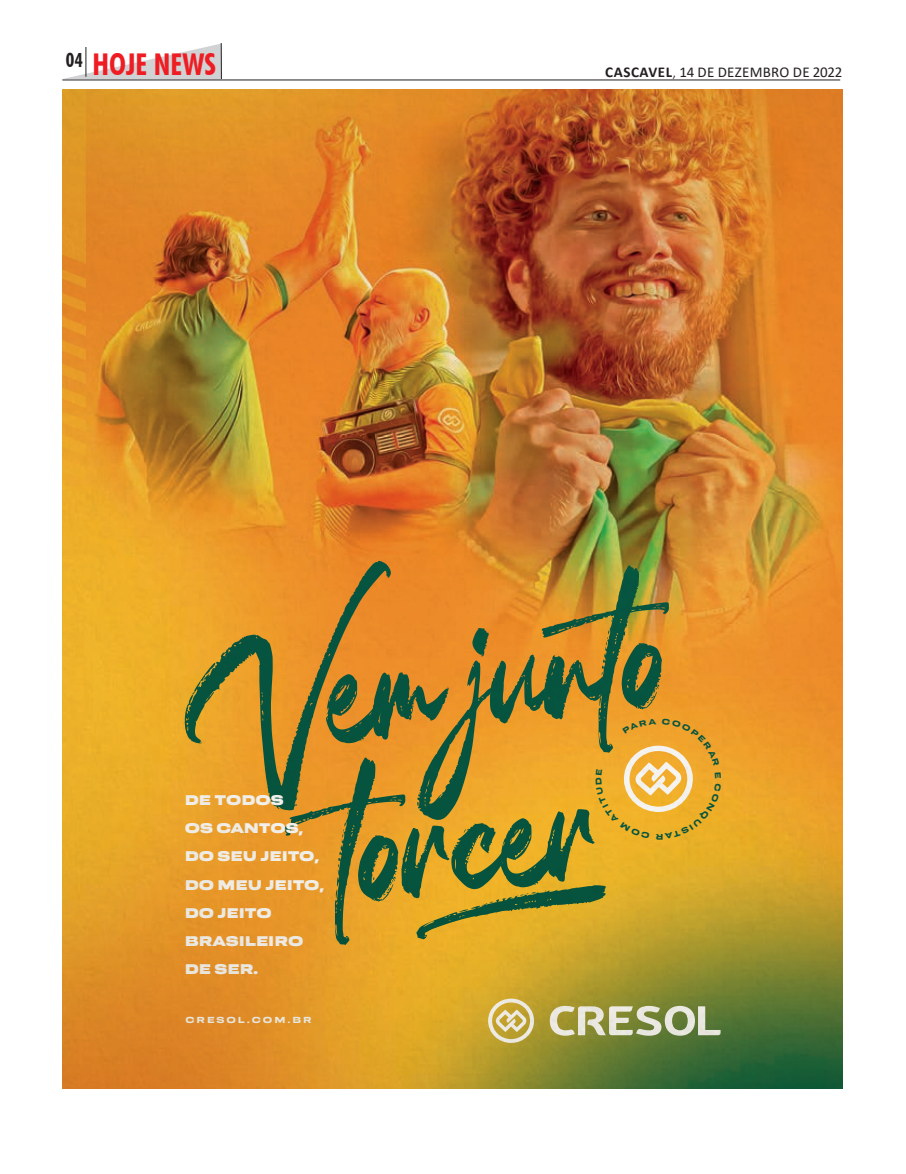
<style>
.page{position:relative;width:906px;height:1174px;background:#fff}
.page>*{position:absolute;margin:0;border:0;box-sizing:border-box;transform-origin:0 0}
.t1{font:700 condensed 30px "Futura BT";color:#ee1d23}
.t2{font:700 condensed 19.5px "Futura BT";color:#231f20}
.t3{font:15px "Calibri";letter-spacing:.02em;color:#231f20}
.t4{font:14.7px/28px "Resolve Black Wd";color:#fff;scale:1.04 1}
.t5{font:9.15px "Resolve Bold Wd";letter-spacing:.2em;color:#fff;scale:1.04 1}
.s1{font-weight:700}
.s2{font-weight:300}
</style>
<div class="page">
<svg style="left:64px;top:44px;width:157px;height:35px"></svg>
<hr style="left:86px;top:47px;width:1px;height:30px;background:#231f20">
<hr style="left:62px;top:80px;width:778px;height:1px;background:#231f20">
<hr style="left:221px;top:43px;width:1px;height:36px;background:#231f20">
<img style="left:62px;top:89px;width:780px;height:1000px">
<svg style="left:488px;top:998px;width:46px;height:45px;background:#d1bd73"></svg>
<svg style="left:550px;top:1006px;width:170px;height:29px;background:#b0b587"></svg>
<svg style="left:185px;top:560px;width:206px;height:250px;background:#c8942d"></svg>
<svg style="left:62px;top:89px;width:24px;height:776px;background:#e7a227"></svg>
<svg style="left:283px;top:565px;width:438px;height:380px;background:#bd9130"></svg>
<p class="t2" style="left:66px;top:48px;width:19px">04</p>
<p class="t1" style="left:92px;top:46px;width:125px">HOJE NEWS</p>
<p class="t3" style="left:605px;top:62px;width:239px"><span class="s1">CASCAVEL</span><span class="s2">,</span> 14 DE DEZEMBRO DE 2022</p>
<p class="t4" style="left:185px;top:786px;width:136px">DE TODOS<br>OS CANTOS,<br>DO SEU JEITO,<br>DO MEU JEITO,<br>DO JEITO<br>BRASILEIRO<br>DE SER.</p>
<p class="t5" style="left:185px;top:1015px;width:123px">CRESOL.COM.BR</p>
</div>
